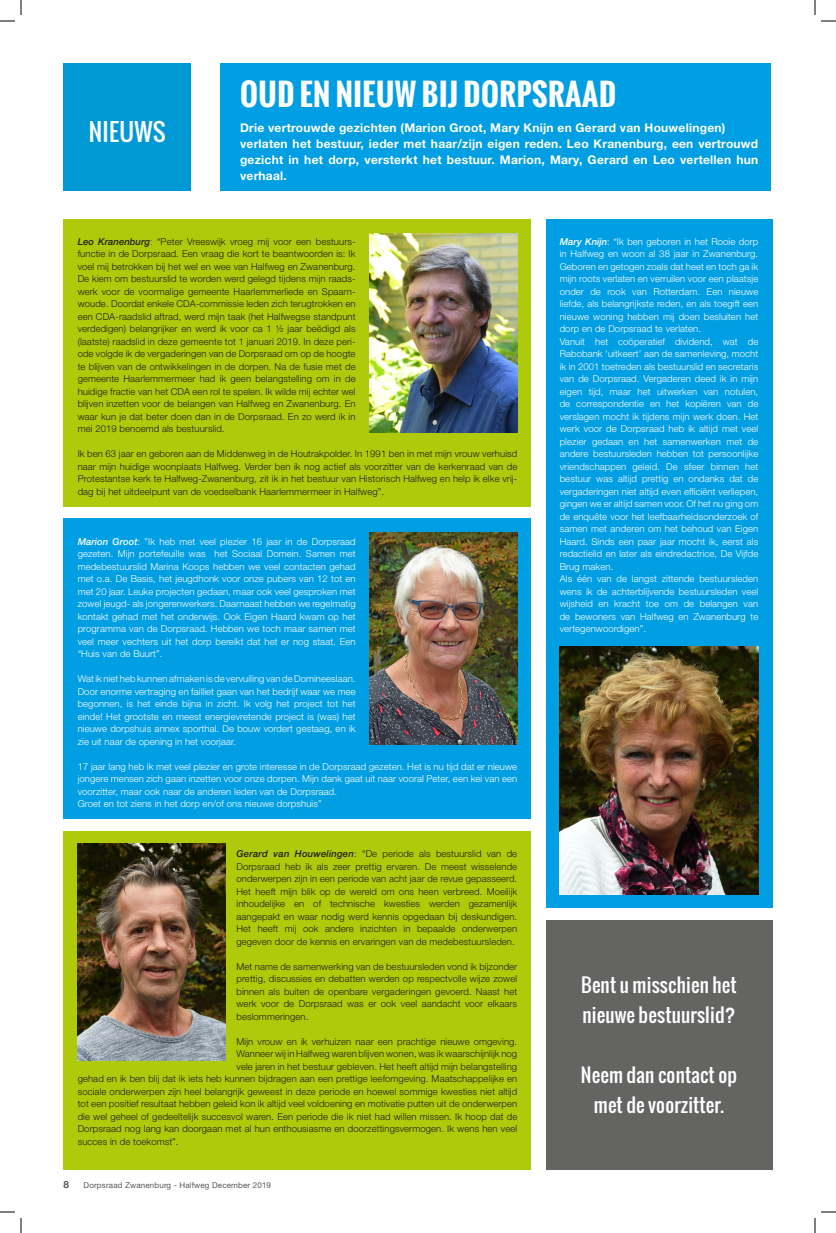
<style>
.page{position:relative;width:836px;height:1233px;background:#fff}
.page>*{position:absolute;margin:0;border:0;box-sizing:border-box;transform-origin:0 0}
.t1{font:700 30px "Oswald";letter-spacing:.02em;color:#fff}
.t2{font:24px "Oswald";letter-spacing:.01em;color:#fff}
.t3{font:19px/30px "Oswald";letter-spacing:.01em;color:#fff}
.t4{font:700 12px/16px "Helvetica Neue LT Std";letter-spacing:.02em;color:#fff}
.t5{font:700 10px "Helvetica Neue LT Std";color:#575756}
.t6{font:300 9.5px/12.5px "Helvetica Neue LT Std";letter-spacing:.01em;color:#1d1d1b;text-align:justify}
.t7{font:300 9.5px/12.5px "Helvetica Neue LT Std";letter-spacing:.01em;color:#fff;text-align:justify}
.t8{font:8px "Helvetica Neue LT Std";letter-spacing:.02em;color:#575756}
.s1{font-family:"Helvetica Neue";font-weight:500;font-style:italic}
.s2{font-family:"Helvetica Neue";font-weight:100}
</style>
<div class="page">
<div style="left:64px;top:64px;width:707px;height:127px;background:#009fe3"></div>
<div style="left:21px;top:21px;width:198px;height:198px;background:#fff"></div>
<div style="left:64px;top:64px;width:127px;height:127px;background:#0099d5"></div>
<div style="left:64px;top:219px;width:467px;height:287px;background:#afca0b"></div>
<img style="left:370px;top:234px;width:147px;height:198px">
<div style="left:64px;top:831px;width:467px;height:338px;background:#afca0b"></div>
<img style="left:78px;top:844px;width:147px;height:216px">
<div style="left:64px;top:518px;width:467px;height:301px;background:#009fe3"></div>
<img style="left:370px;top:532px;width:147px;height:212px">
<div style="left:545px;top:219px;width:227px;height:688px;background:#009fe3"></div>
<img style="left:560px;top:647px;width:198px;height:247px">
<div style="left:545px;top:920px;width:227px;height:249px;background:#646463"></div>
<svg style="left:0;top:1211px;width:15px;height:1px"></svg>
<svg style="left:821px;top:1211px;width:15px;height:1px"></svg>
<svg style="left:0;top:0;width:22px;height:22px"></svg>
<svg style="left:20px;top:1218px;width:2px;height:15px"></svg>
<svg style="left:814px;top:0;width:22px;height:22px"></svg>
<svg style="left:814px;top:1218px;width:2px;height:15px"></svg>
<h2 class="t2" style="left:89px;top:113px;width:78px">NIEUWS</h2>
<h1 class="t1" style="left:240px;top:72px;width:378px">OUD EN NIEUW BIJ DORPSRAAD</h1>
<p class="t4" style="left:240px;top:119px;width:520px">Drie vertrouwde gezichten (Marion Groot, Mary Knijn en Gerard van Houwelingen) verlaten het bestuur, ieder met haar/zijn eigen reden. Leo Kranenburg, een vertrouwd gezicht in het dorp, versterkt het bestuur. Marion, Mary, Gerard en Leo vertellen hun verhaal.</p>
<p class="t6" style="left:78px;top:235px;width:279px"><span class="s1">Leo Kranenburg</span><span class="s2">:</span> “Peter Vreeswijk vroeg mij voor een bestuurs&shy;functie in de Dorpsraad. Een vraag die kort te beantwoorden is: Ik voel mij betrokken bij het wel en wee van Halfweg en Zwanenburg.<br>De kiem om bestuurslid te worden werd gelegd tijdens mijn raads&shy;werk voor de voormalige gemeente Haarlemmerliede en Spaarn&shy;woude. Doordat enkele CDA-commissie leden zich terugtrokken en een CDA-raadslid aftrad, werd mijn taak (het Halfwegse standpunt verdedigen) belangrijker en werd ik voor ca 1 ½ jaar beëdigd als (laatste) raadslid in deze gemeente tot 1 januari 2019. In deze peri&shy;ode volgde ik de vergaderingen van de Dorpsraad om op de hoogte te blijven van de ontwikkelingen in de dorpen. Na de fusie met de gemeente Haarlemmermeer had ik geen belangstelling om in de huidige fractie van het CDA een rol te spelen. Ik wilde mij echter wel blijven inzetten voor de belangen van Halfweg en Zwanenburg. En waar kun je dat beter doen dan in de Dorpsraad. En zo werd ik in mei 2019 benoemd als bestuurslid.</p>
<p class="t6" style="left:78px;top:447px;width:441px">Ik ben 63 jaar en geboren aan de Middenweg in de Houtrakpolder. In 1991 ben in met mijn vrouw verhuisd naar mijn huidige woonplaats Halfweg. Verder ben ik nog actief als voorzitter van de kerkenraad van de Protestantse kerk te Halfweg-Zwanenburg, zit ik in het bestuur van Historisch Halfweg en help ik elke vrij&shy;dag bij het uitdeelpunt van de voedselbank Haarlemmermeer in Halfweg”.</p>
<p class="t7" style="left:78px;top:535px;width:279px"><span class="s1">Marion Groot</span>: ”Ik heb met veel plezier 16 jaar in de Dorpsraad gezeten. Mijn portefeuille was het Sociaal Domein. Samen met medebestuurslid Marina Koops hebben we veel contacten gehad met o.a. De Basis, het jeugdhonk voor onze pubers van 12 tot en met 20 jaar. Leuke projecten gedaan, maar ook veel gesproken met zowel jeugd- als jongerenwerkers. Daarnaast hebben we regelmatig kontakt gehad met het onderwijs. Ook Eigen Haard kwam op het programma van de Dorpsraad. Hebben we toch maar samen met veel meer vechters uit het dorp bereikt dat het er nog staat. Een “Huis van de Buurt”.</p>
<p class="t7" style="left:78px;top:672px;width:279px">Wat ik niet heb kunnen afmaken is de vervuiling van de Domineeslaan.<br>Door enorme vertraging en failliet gaan van het bedrijf waar we mee begonnen, is het einde bijna in zicht. Ik volg het project tot het einde! Het grootste en meest energievretende project is (was) het nieuwe dorpshuis annex sporthal. De bouw vordert gestaag, en ik zie uit naar de opening in het voorjaar.</p>
<p class="t7" style="left:78px;top:760px;width:441px;text-align:left">17 jaar lang heb ik met veel plezier en grote interesse in de Dorpsraad gezeten. Het is nu tijd dat er nieuwe jongere mensen zich gaan inzetten voor onze dorpen. Mijn dank gaat uit naar vooral Peter, een kei van een voorzitter, maar ook naar de anderen leden van de Dorpsraad.<br>Groet en tot ziens in het dorp en/of ons nieuwe dorpshuis”</p>
<p class="t6" style="left:236px;top:847px;width:282px"><span class="s1">Gerard van Houwelingen</span>: “De periode als bestuurslid van de Dorpsraad heb ik als zeer prettig ervaren. De meest wisselende onderwerpen zijn in een periode van acht jaar de revue gepasseerd.<br>Het heeft mijn blik op de wereld om ons heen verbreed. Moeilijk inhoudelijke en of technische kwesties werden gezamenlijk aangepakt en waar nodig werd kennis opgedaan bij deskundigen.<br>Het heeft mij ook andere inzichten in bepaalde onderwerpen gegeven door de kennis en ervaringen van de medebestuursleden.</p>
<p class="t6" style="left:236px;top:960px;width:282px">Met name de samenwerking van de bestuursleden vond ik bijzonder prettig, discussies en debatten werden op respectvolle wijze zowel binnen als buiten de openbare vergaderingen gevoerd. Naast het werk voor de Dorpsraad was er ook veel aandacht voor elkaars beslommeringen.</p>
<p class="t6" style="left:236px;top:1035px;width:282px">Mijn vrouw en ik verhuizen naar een prachtige nieuwe omgeving.</p>
<p class="t6" style="left:236px;top:1047px;width:282px">Wanneer wij in Halfweg waren blijven wonen, was ik waarschijnlijk nog</p>
<p class="t6" style="left:236px;top:1060px;width:282px">vele jaren in het bestuur gebleven. Het heeft altijd mijn belangstelling</p>
<p class="t6" style="left:78px;top:1072px;width:441px">gehad en ik ben blij dat ik iets heb kunnen bijdragen aan een prettige leefomgeving. Maatschappelijke en</p>
<p class="t6" style="left:78px;top:1085px;width:441px">sociale onderwerpen zijn heel belangrijk geweest in deze periode en hoewel sommige kwesties niet altijd</p>
<p class="t6" style="left:78px;top:1097px;width:441px">tot een positief resultaat hebben geleid kon ik altijd veel voldoening en motivatie putten uit de onderwerpen</p>
<p class="t6" style="left:78px;top:1110px;width:441px">die wel geheel of gedeeltelijk succesvol waren. Een periode die ik niet had willen missen. Ik hoop dat de</p>
<p class="t6" style="left:78px;top:1122px;width:441px">Dorpsraad nog lang kan doorgaan met al hun enthousiasme en doorzettingsvermogen. Ik wens hen veel</p>
<p class="t6" style="left:78px;top:1135px;width:102px">succes in de toekomst”.</p>
<p class="t5" style="left:64px;top:1178px;width:7px">8</p>
<p class="t8" style="left:84px;top:1180px;width:189px">Dorpsraad Zwanenburg - Halfweg December 2019</p>
<p class="t7" style="left:560px;top:235px;width:200px;text-align:left"><span class="s1">Mary Knijn</span>: “Ik ben geboren in het Rooie dorp in Halfweg en woon al 38 jaar in Zwanenburg.<br>Geboren en getogen zoals dat heet en toch ga ik mijn roots verlaten en verruilen voor een plaatsje onder de rook van Rotterdam. Een nieuwe liefde, als belangrijkste reden, en als toegift een nieuwe woning hebben mij doen besluiten het dorp en de Dorpsraad te verlaten.<br>Vanuit het coöperatief dividend, wat de Rabobank ‘uitkeert’ aan de samenleving, mocht ik in 2001 toetreden als bestuurslid en secretaris van de Dorpsraad. Vergaderen deed ik in mijn eigen tijd, maar het uitwerken van notulen, de correspondentie en het kopiëren van de verslagen mocht ik tijdens mijn werk doen. Het werk voor de Dorpsraad heb ik altijd met veel plezier gedaan en het samenwerken met de andere bestuursleden hebben tot persoonlijke vriendschappen geleid. De sfeer binnen het bestuur was altijd prettig en ondanks dat de vergaderingen niet altijd even efficiënt verliepen, gingen we er altijd samen voor. Of het nu ging om de enquête voor het leefbaarheidsonderzoek of samen met anderen om het behoud van Eigen Haard. Sinds een paar jaar mocht ik, eerst als redactielid en later als eindredactrice, De Vijfde Brug maken.<br>Als één van de langst zittende bestuursleden wens ik de achterblijvende bestuursleden veel wijsheid en kracht toe om de belangen van de bewoners van Halfweg en Zwanenburg te vertegenwoordigen”.</p>
<h3 class="t3" style="left:581px;top:969px;width:157px">Bent u misschien het nieuwe bestuurslid?</h3>
<h3 class="t3" style="left:581px;top:1059px;width:158px;text-align:center">Neem dan contact op met de voorzitter.</h3>
</div>
